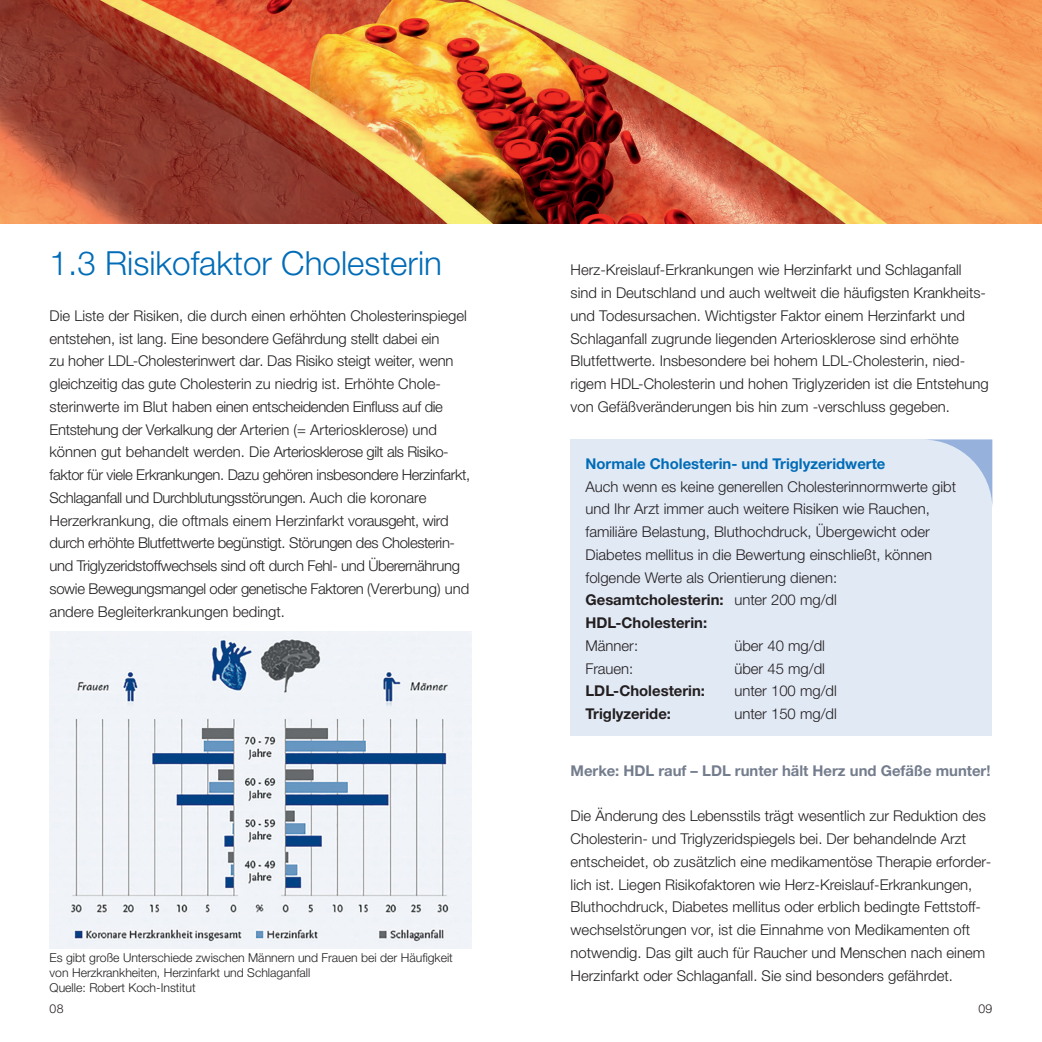
<style>
.page{position:relative;width:1042px;height:1042px;background:#fff}
.page>*{position:absolute;margin:0;border:0;box-sizing:border-box;transform-origin:0 0}
.Headline{font:300 33.25px "Helvetica Neue LT";color:#006cb7}
.Fließtext{font:14.88px/22.8px "Helvetica Neue World 45 Lt";color:#231f20}
.Fließtext-2{font:14.88px/22.8px "Helvetica Neue World 45 Lt";letter-spacing:-.02em;color:#231f20}
.Fließtext-3{font:700 14.88px "Helvetica Neue World 75";color:#231f20}
.Fließtext-4{font:700 14.88px "Helvetica Neue World 75";color:#747d8d}
.Fließtext-5{font:700 14.88px "Helvetica Neue World 75";color:#006cb7}
.t1{font:12.25px/14.7px "Helvetica Neue World 45 Lt";color:#231f20}
.s1{font-family:"Helvetica Neue World 45 Lt";font-weight:400}
</style>
<div class="page">
<img style="left:0;top:0;width:1042px;height:223px">
<img style="left:50px;top:631px;width:421px;height:318px">
<div style="left:570px;top:439px;width:422px;height:297px;background:#e1e9f5"></div>
<svg style="left:927px;top:439px;width:65px;height:62px"></svg>
<p class="Headline" style="left:50px;top:243px;width:394px">1.3 Risikofaktor Cholesterin</p>
<p class="Fließtext-2" style="left:50px;top:304px;width:422px">Die Liste der Risiken, die durch einen erhöhten Cholesterinspiegel entstehen, ist lang. Eine besondere Gefährdung stellt dabei ein<br>zu hoher LDL-Cholesterinwert dar. Das Risiko steigt weiter, wenn gleichzeitig das gute Cholesterin zu niedrig ist. Erhöhte Chole&shy;sterinwerte im Blut haben einen entscheidenden Einfluss auf die Entstehung der Verkalkung der Arterien (= Arteriosklerose) und können gut behandelt werden. Die Arteriosklerose gilt als Risiko&shy;faktor für viele Erkrankungen. Dazu gehören insbesondere Herzinfarkt, Schlaganfall und Durchblutungsstörungen. Auch die koronare Herzerkrankung, die oftmals einem Herzinfarkt vorausgeht, wird durch erhöhte Blutfettwerte begünstigt. Störungen des Cholesterin&shy;und Triglyzeridstoffwechsels sind oft durch Fehl- und Überernährung sowie Bewegungsmangel oder genetische Faktoren (Vererbung) und andere Begleiterkrankungen bedingt.</p>
<p class="t1" style="left:50px;top:951px;width:405px">Es gibt große Unterschiede zwischen Männern und Frauen bei der Häufigkeit von Herzkrankheiten, Herzinfarkt und Schlaganfall</p>
<p class="t1" style="left:50px;top:980px;width:148px">Quelle: Robert Koch-Institut</p>
<p class="Fließtext" style="left:570px;top:259px;width:420px">Herz-Kreislauf-Erkrankungen wie Herzinfarkt und Schlaganfall sind in Deutschland und auch weltweit die häufigsten Krankheits&shy;und Todesursachen. Wichtigster Faktor einem Herzinfarkt und Schlaganfall zugrunde liegenden Arteriosklerose sind erhöhte Blutfettwerte. Insbesondere bei hohem LDL-Cholesterin, nied&shy;rigem HDL-Cholesterin und hohen Triglyzeriden ist die Entstehung von Gefäßveränderungen bis hin zum -verschluss gegeben.</p>
<p class="Fließtext-5" style="left:585px;top:455px;width:301px">Normale Cholesterin- und Triglyzeridwerte</p>
<p class="Fließtext" style="left:585px;top:475px;width:372px">Auch wenn es keine generellen Cholesterinnormwerte gibt und Ihr Arzt immer auch weitere Risiken wie Rauchen, familiäre Belastung, Bluthochdruck, Übergewicht oder Diabetes mellitus in die Bewertung einschließt, können folgende Werte als Orientierung dienen:</p>
<p class="Fließtext-3" style="left:585px;top:591px;width:253px">Gesamtcholesterin: <span class="s1">unter 200 mg/dl</span></p>
<p class="Fließtext-3" style="left:585px;top:614px;width:123px">HDL-Cholesterin:</p>
<p class="Fließtext" style="left:585px;top:634px;width:54px">Männer:</p>
<p class="Fließtext" style="left:734px;top:634px;width:92px">über 40 mg/dl</p>
<p class="Fließtext" style="left:585px;top:657px;width:49px">Frauen:</p>
<p class="Fließtext" style="left:734px;top:657px;width:92px">über 45 mg/dl</p>
<p class="Fließtext-3" style="left:585px;top:682px;width:121px">LDL-Cholesterin:</p>
<p class="Fließtext" style="left:734px;top:680px;width:104px">unter 100 mg/dl</p>
<p class="Fließtext-3" style="left:585px;top:705px;width:87px">Triglyzeride:</p>
<p class="Fließtext" style="left:734px;top:702px;width:104px">unter 150 mg/dl</p>
<p class="Fließtext-4" style="left:570px;top:762px;width:421px">Merke: HDL rauf – LDL runter hält Herz und Gefäße munter!</p>
<p class="Fließtext" style="left:570px;top:805px;width:422px">Die Änderung des Lebensstils trägt wesentlich zur Reduktion des Cholesterin- und Triglyzeridspiegels bei. Der behandelnde Arzt entscheidet, ob zusätzlich eine medikamentöse Therapie erforder&shy;lich ist. Liegen Risikofaktoren wie Herz-Kreislauf-Erkrankungen, Bluthochdruck, Diabetes mellitus oder erblich bedingte Fettstoff&shy;wechselstörungen vor, ist die Einnahme von Medikamenten oft notwendig. Das gilt auch für Raucher und Menschen nach einem Herzinfarkt oder Schlaganfall. Sie sind besonders gefährdet.</p>
<p class="t1" style="left:50px;top:1001px;width:15px">08</p>
<p class="t1" style="left:978px;top:1001px;width:15px">09</p>
</div>
